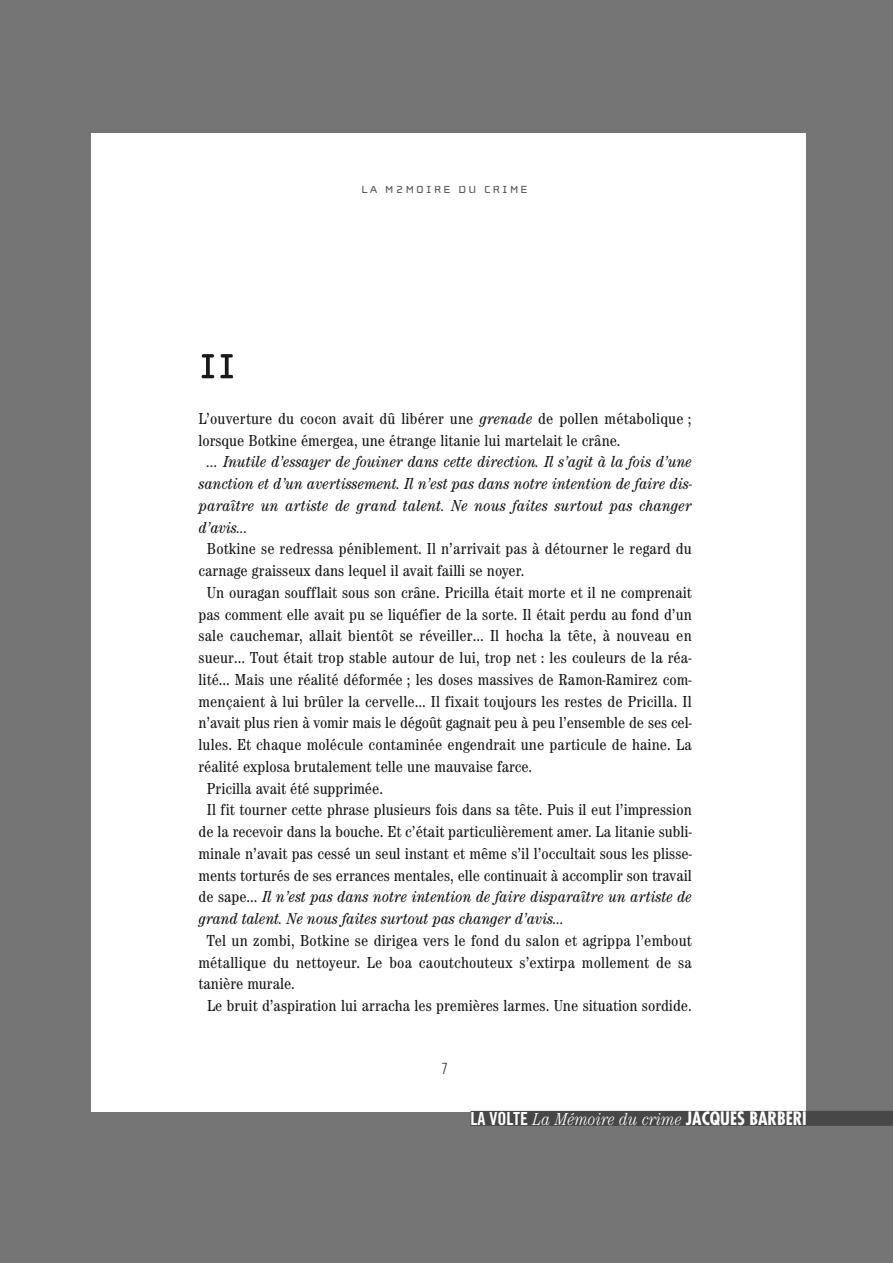
<style>
.page{position:relative;width:893px;height:1263px;background:#757575}
.page>*{position:absolute;margin:0;border:0;box-sizing:border-box;transform-origin:0 0}
.t1{font:51px "Cholla Unicase";color:#191919}
.t2{font:italic 300 condensed 18px "Century EF";color:#fff}
.t3{font:condensed 16.5px/21.8px "Century EF";color:#191919}
.t4{font:italic condensed 16.5px/21.8px "Century EF";color:#191919;text-align:justify;scale:1.05 1}
.t5{font:italic condensed 16.5px "Century EF";color:#191919}
.t6{font:100 16.5px "Cholla Sans";color:#191919}
.t7{font:15px "Cholla Unicase";letter-spacing:.15em;color:#5e5e5e}
.s1{font-style:italic}
.s2{font-style:normal}
.s3{font-family:"Trade Gothic Bold Cond Twenty";font-weight:400;font-style:normal;font-stretch:normal}
.s4{font-family:"Futura";font-weight:700;font-style:normal}
</style>
<div class="page">
<div style="left:91px;top:133px;width:715px;height:978px;background:#fff"></div>
<div style="left:471px;top:1111px;width:422px;height:15px;background:#474747"></div>
<p class="t7" style="left:362px;top:179px;width:167px">LA M2MOIRE DU CRIME</p>
<h1 class="t1" style="left:198px;top:331px;width:39px">II</h1>
<p class="t3" style="left:198px;top:407px;width:494px">L’ouverture du cocon avait dû libérer une <span class="s1">grenade</span> de pollen métabolique ; lorsque Botkine émergea, une étrange litanie lui martelait le crâne.</p>
<p class="t4" style="left:198px;top:451px;width:471px;text-indent:9px">… Inutile d’essayer de fouiner dans cette direction. Il s’agit à la fois d’une sanction et d’un avertissement. Il n’est pas dans notre intention de faire dis&shy;paraître un artiste de grand talent. Ne nous faites surtout pas changer d’avis…</p>
<p class="t3" style="left:207px;top:538px;width:486px">Botkine se redressa péniblement. Il n’arrivait pas à détourner le regard du</p>
<p class="t3" style="left:198px;top:559px;width:327px">carnage graisseux dans lequel il avait failli se noyer.</p>
<p class="t3" style="left:207px;top:581px;width:486px">Un ouragan soufflait sous son crâne. Pricilla était morte et il ne comprenait</p>
<p class="t3" style="left:198px;top:603px;width:495px">pas comment elle avait pu se liquéfier de la sorte. Il était perdu au fond d’un</p>
<p class="t3" style="left:198px;top:625px;width:495px">sale cauchemar, allait bientôt se réveiller… Il hocha la tête, à nouveau en</p>
<p class="t3" style="left:198px;top:646px;width:495px">sueur… Tout était trop stable autour de lui, trop net : les couleurs de la réa-</p>
<p class="t3" style="left:198px;top:668px;width:495px">lité… Mais une réalité déformée ; les doses massives de Ramon-Ramirez com-</p>
<p class="t3" style="left:198px;top:690px;width:495px">mençaient à lui brûler la cervelle… Il fixait toujours les restes de Pricilla. Il</p>
<p class="t3" style="left:198px;top:712px;width:495px">n’avait plus rien à vomir mais le dégoût gagnait peu à peu l’ensemble de ses cel-</p>
<p class="t3" style="left:198px;top:733px;width:495px">lules. Et chaque molécule contaminée engendrait une particule de haine. La</p>
<p class="t3" style="left:198px;top:755px;width:335px">réalité explosa brutalement telle une mauvaise farce.</p>
<p class="t3" style="left:207px;top:777px;width:178px">Pricilla avait été supprimée.</p>
<p class="t3" style="left:207px;top:799px;width:486px">Il fit tourner cette phrase plusieurs fois dans sa tête. Puis il eut l’impression</p>
<p class="t3" style="left:198px;top:820px;width:495px">de la recevoir dans la bouche. Et c’était particulièrement amer. La litanie subli-</p>
<p class="t3" style="left:198px;top:842px;width:495px">minale n’avait pas cessé un seul instant et même s’il l’occultait sous les plisse-</p>
<p class="t3" style="left:198px;top:864px;width:495px">ments torturés de ses errances mentales, elle continuait à accomplir son travail</p>
<p class="t5" style="left:198px;top:887px;width:495px"><span class="s2">de sape…</span> Il n’est pas dans notre intention de faire disparaître un artiste de</p>
<p class="t5" style="left:198px;top:909px;width:367px">grand talent. Ne nous faites surtout pas changer d’avis…</p>
<p class="t3" style="left:207px;top:929px;width:486px">Tel un zombi, Botkine se dirigea vers le fond du salon et agrippa l’embout</p>
<p class="t3" style="left:198px;top:951px;width:495px">métallique du nettoyeur. Le boa caoutchouteux s’extirpa mollement de sa</p>
<p class="t3" style="left:198px;top:973px;width:98px">tanière murale.</p>
<p class="t3" style="left:207px;top:994px;width:486px">Le bruit d’aspiration lui arracha les premières larmes. Une situation sordide.</p>
<p class="t6" style="left:441px;top:1059px;width:8px">7</p>
<p class="t2" style="left:471px;top:1108px;width:338px"><span class="s3">LA VOLTE</span> La Mémoire du crime <span class="s4">JACQUES BARBÉRI</span></p>
</div>
